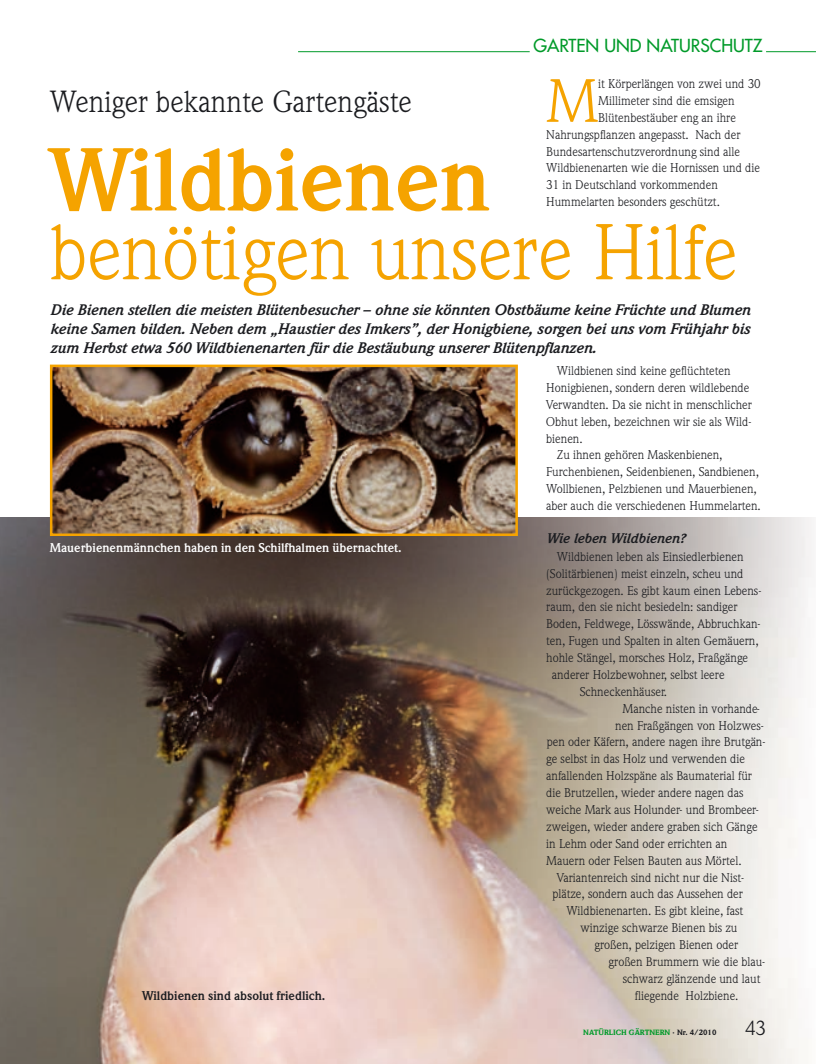
<style>
.page{position:relative;width:816px;height:1064px;background:#fff}
.page>*{position:absolute;margin:0;border:0;box-sizing:border-box;transform-origin:0 0}
.t1{font:700 87.5px "Weidemann";color:#f5a300}
.t2{font:77.5px "Weidemann";color:#f5a300}
.t3{font:59.88px "Weidemann";color:#f5a300}
.t4{font:30px "Weidemann";color:#1b1c20}
.t5{font:20px "Weidemann";color:#1b1c20}
.t6{font:17.5px "Futura";color:#009a29}
.t7{font:italic 700 15px/18.8px "Weidemann";color:#1b1c20;text-align:justify}
.t8{font:italic 700 13.75px "Weidemann";color:#1b1c20}
.t9{font:12.5px "Weidemann";color:#1b1c20}
.t10{font:700 12.5px "Weidemann";color:#fff}
.t11{font:700 12.5px "Weidemann";color:#1b1c20}
.t12{font:900 7.5px "Weidemann";color:#009a29}
.s1{color:#1b1c20}
</style>
<div class="page">
<img style="left:0;top:518px;width:298px;height:546px">
<hr style="left:766px;top:51px;width:50px;height:1px;background:#009a29">
<hr style="left:298px;top:51px;width:231px;height:1px;background:#009a29">
<img style="left:298px;top:517px;width:514px;height:547px">
<img style="left:53px;top:367px;width:462px;height:166px">
<div style="left:50px;top:364px;width:468px;height:172px;border:2px solid #f5a300"></div>
<h3 class="t6" style="left:533px;top:37px;width:230px">GARTEN UND NATURSCHUTZ</h3>
<h3 class="t3" style="left:546px;top:79px;width:54px">M</h3>
<p class="t9" style="left:598px;top:79px;width:164px">it Körperlängen von zwei und 30</p>
<h3 class="t4" style="left:50px;top:90px;width:363px">Weniger bekannte Gartengäste</h3>
<h1 class="t1" style="left:50px;top:148px;width:442px">Wildbienen</h1>
<h2 class="t2" style="left:50px;top:224px;width:689px">benötigen unsere Hilfe</h2>
<p class="t9" style="left:598px;top:96px;width:138px">Millimeter sind die emsigen</p>
<p class="t9" style="left:598px;top:113px;width:139px">Blütenbestäuber eng an ihre</p>
<p class="t9" style="left:546px;top:130px;width:196px">Nahrungspflanzen angepasst. Nach der</p>
<p class="t9" style="left:546px;top:147px;width:195px">Bundesartenschutzverordnung sind alle</p>
<p class="t9" style="left:546px;top:164px;width:215px">Wildbienenarten wie die Hornissen und die</p>
<p class="t9" style="left:546px;top:180px;width:173px">31 in Deutschland vorkommenden</p>
<p class="t9" style="left:546px;top:197px;width:175px">Hummelarten besonders geschützt.</p>
<p class="t7" style="left:50px;top:302px;width:701px">Die Bienen stellen die meisten Blütenbesucher – ohne sie könnten Obstbäume keine Früchte und Blumen keine Samen bilden. Neben dem „Haustier des Imkers”, der Honigbiene, sorgen bei uns vom Frühjahr bis zum Herbst etwa 560 Wild bienenarten für die Bestäubung unserer Blütenpflanzen.</p>
<p class="t10" style="left:50px;top:543px;width:353px">Mauerbienenmännchen haben in den Schilfhalmen übernachtet.</p>
<p class="t11" style="left:142px;top:990px;width:185px">Wildbienen sind absolut friedlich.</p>
<p class="t9" style="left:557px;top:366px;width:175px">Wildbienen sind keine geflüchteten</p>
<p class="t9" style="left:546px;top:383px;width:204px">Honigbienen, sondern deren wildlebende</p>
<p class="t9" style="left:546px;top:400px;width:207px">Verwandten. Da sie nicht in menschlicher</p>
<p class="t9" style="left:546px;top:417px;width:207px">Obhut leben, bezeichnen wir sie als Wild-</p>
<p class="t9" style="left:546px;top:434px;width:38px">bienen.</p>
<p class="t9" style="left:557px;top:450px;width:167px">Zu ihnen gehören Maskenbienen,</p>
<p class="t9" style="left:546px;top:467px;width:214px">Furchenbienen, Seiden bienen, Sandbienen,</p>
<p class="t9" style="left:546px;top:484px;width:212px">Wollbienen, Pelzbienen und Mauerbienen,</p>
<p class="t9" style="left:546px;top:501px;width:216px">aber auch die verschiedenen Hummelarten.</p>
<p class="t8" style="left:546px;top:533px;width:140px">Wie leben Wildbienen?</p>
<p class="t9" style="left:557px;top:552px;width:188px">Wildbienen leben als Einsiedlerbienen</p>
<p class="t9" style="left:546px;top:569px;width:199px">(Solitärbienen) meist einzeln, scheu und</p>
<p class="t9" style="left:546px;top:585px;width:216px">zurückgezogen. Es gibt kaum einen Lebens-</p>
<p class="t9" style="left:546px;top:602px;width:193px">raum, den sie nicht besiedeln: sandiger</p>
<p class="t9" style="left:546px;top:619px;width:216px">Boden, Feldwege, Lösswände, Abbruchkan-</p>
<p class="t9" style="left:546px;top:636px;width:214px">ten, Fugen und Spalten in alten Gemäuern,</p>
<p class="t9" style="left:546px;top:653px;width:203px">hohle Stängel, morsches Holz, Fraßgänge</p>
<p class="t9" style="left:552px;top:670px;width:174px">anderer Holzbewohner, selbst leere</p>
<p class="t9" style="left:579px;top:687px;width:89px">Schneckenhäuser.</p>
<p class="t9" style="left:622px;top:704px;width:139px">Manche nisten in vorhande-</p>
<p class="t9" style="left:615px;top:720px;width:150px">nen Fraßgängen von Holzwes-</p>
<p class="t9" style="left:547px;top:737px;width:220px">pen oder Käfern, andere nagen ihre Brutgän-</p>
<p class="t9" style="left:546px;top:754px;width:200px">ge selbst in das Holz und verwenden die</p>
<p class="t9" style="left:546px;top:771px;width:207px">anfallenden Holzspäne als Baumaterial für</p>
<p class="t9" style="left:546px;top:788px;width:199px">die Brutzellen, wieder andere nagen das</p>
<p class="t9" style="left:546px;top:805px;width:214px">weiche Mark aus Holunder- und Brombeer-</p>
<p class="t9" style="left:546px;top:822px;width:213px">zweigen, wieder andere graben sich Gänge</p>
<p class="t9" style="left:546px;top:839px;width:182px">in Lehm oder Sand oder errichten an</p>
<p class="t9" style="left:546px;top:855px;width:197px">Mauern oder Felsen Bauten aus Mörtel.</p>
<p class="t9" style="left:557px;top:872px;width:189px">Variantenreich sind nicht nur die Nist -</p>
<p class="t9" style="left:552px;top:889px;width:192px">plätze, sondern auch das Aussehen der</p>
<p class="t9" style="left:566px;top:906px;width:178px">Wildbienenarten. Es gibt kleine, fast</p>
<p class="t9" style="left:580px;top:923px;width:158px">winzige schwarze Bienen bis zu</p>
<p class="t9" style="left:594px;top:940px;width:145px">großen, pelzigen Bienen oder</p>
<p class="t9" style="left:608px;top:957px;width:158px">großen Brummern wie die blau-</p>
<p class="t9" style="left:622px;top:974px;width:139px">schwarz glänzende und laut</p>
<p class="t9" style="left:634px;top:990px;width:105px">fliegende Holzbiene.</p>
<p class="t12" style="left:583px;top:1030px;width:135px">NATÜRLICH GÄRTNERN <span class="s1">· Nr. 4/2010</span></p>
<h3 class="t5" style="left:745px;top:1021px;width:22px">43</h3>
</div>
